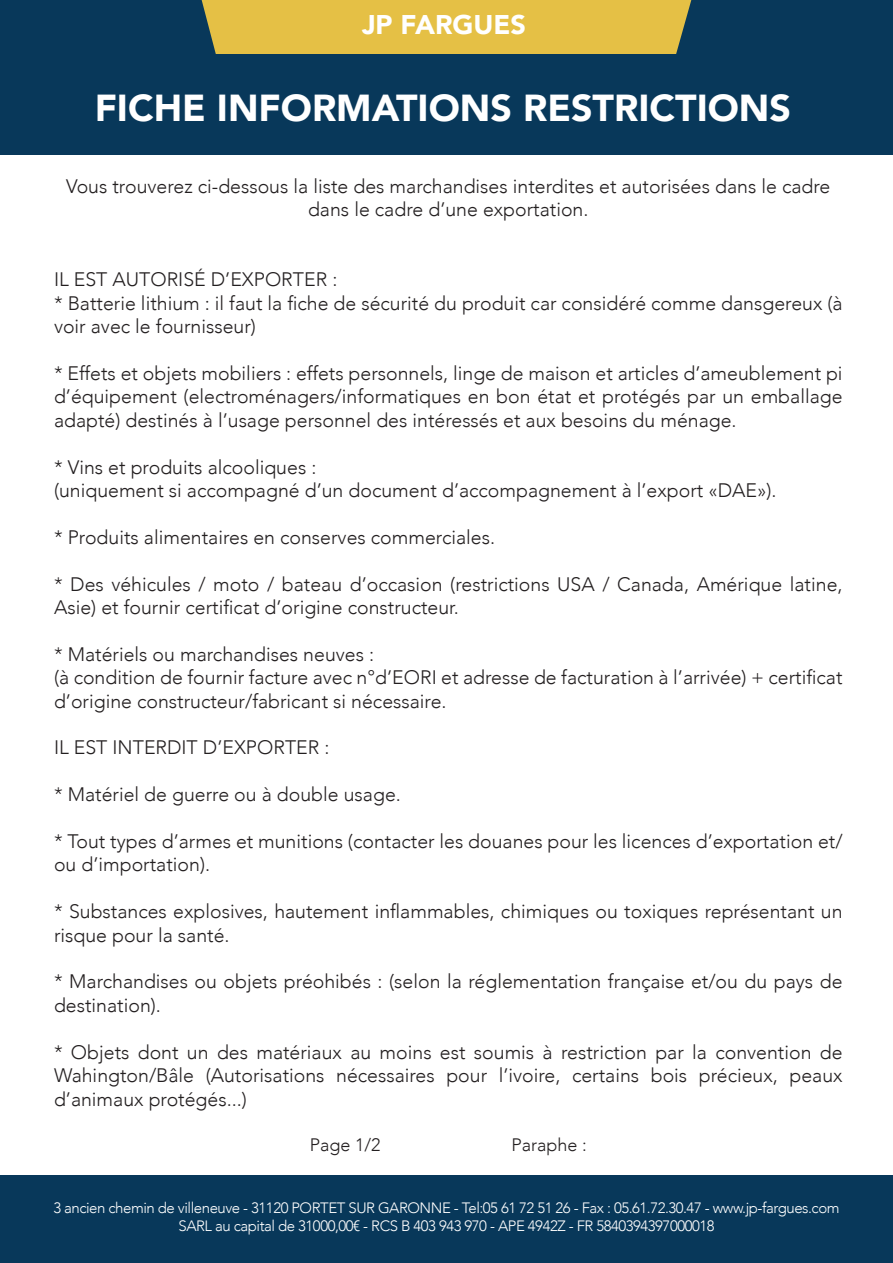
<style>
.page{position:relative;width:893px;height:1263px;background:#fff}
.page>*{position:absolute;margin:0;border:0;box-sizing:border-box;transform-origin:0 0}
.t1{font:900 37.5px "Avenir";color:#fff}
.t2{font:900 27px "Avenir";color:#fff}
.t3{font:300 19.5px/23.4px "Avenir";color:#231f20}
.t4{font:300 18px "Avenir";color:#231f20}
.t5{font:300 15px/18px "Avenir";letter-spacing:-.03em;color:#fff;text-align:center}
</style>
<div class="page">
<div style="left:0;top:0;width:893px;height:154px;background:#08385a"></div>
<div style="left:0;top:1175px;width:893px;height:88px;background:#08385a"></div>
<div style="left:202px;top:0;width:489px;height:54px;background:#e5c045"></div>
<h2 class="t2" style="left:362px;top:2px;width:166px">JP FARGUES</h2>
<p class="t1" style="left:95px;top:76px;width:698px">FICHE INFORMATIONS RESTRICTIONS</p>
<p class="t3" style="left:66px;top:174px;width:766px;text-align:center">Vous trouverez ci-dessous la liste des marchandises interdites et autorisées dans le cadre dans le cadre d’une exportation.</p>
<p class="t3" style="left:54px;top:268px;width:285px">IL EST AUTORISÉ D’EXPORTER :</p>
<p class="t3" style="left:54px;top:291px;width:790px">* Batterie lithium : il faut la fiche de sécurité du produit car considéré comme dansgereux (à voir avec le fournisseur)</p>
<p class="t3" style="left:54px;top:362px;width:790px;text-align:justify">* Effets et objets mobiliers : effets personnels, linge de maison et articles d’ameublement pi d’équipement (electroménagers/informatiques en bon état et protégés par un emballage adapté) destinés à l’usage personnel des intéressés et aux besoins du ménage.</p>
<p class="t3" style="left:54px;top:455px;width:264px">* Vins et produits alcooliques :</p>
<p class="t3" style="left:54px;top:479px;width:724px">(uniquement si accompagné d’un document d’accompagnement à l’export «DAE»).</p>
<p class="t3" style="left:54px;top:525px;width:443px">* Produits alimentaires en conserves commerciales.</p>
<p class="t3" style="left:54px;top:572px;width:790px">* Des véhicules / moto / bateau d’occasion (restrictions USA / Canada, Amérique latine,<br>Asie) et fournir certificat d’origine constructeur.</p>
<p class="t3" style="left:54px;top:642px;width:322px">* Matériels ou marchandises neuves :</p>
<p class="t3" style="left:54px;top:666px;width:790px">(à condition de fournir facture avec n°d’EORI et adresse de facturation à l’arrivée) + certificat d’origine constructeur/fabricant si nécessaire.</p>
<p class="t3" style="left:54px;top:736px;width:277px">IL EST INTERDIT D’EXPORTER :</p>
<p class="t3" style="left:54px;top:783px;width:348px">* Matériel de guerre ou à double usage.</p>
<p class="t3" style="left:54px;top:830px;width:790px">* Tout types d’armes et munitions (contacter les douanes pour les licences d’exportation et/ ou d’importation).</p>
<p class="t3" style="left:54px;top:900px;width:790px">* Substances explosives, hautement inflammables, chimiques ou toxiques représentant un risque pour la santé.</p>
<p class="t3" style="left:54px;top:970px;width:790px">* Marchandises ou objets préohibés : (selon la réglementation française et/ou du pays de destination).</p>
<p class="t3" style="left:54px;top:1040px;width:790px;text-align:justify">* Objets dont un des matériaux au moins est soumis à restriction par la convention de Wahington/Bâle (Autorisations nécessaires pour l’ivoire, certains bois précieux, peaux d’animaux protégés...)</p>
<p class="t4" style="left:310px;top:1134px;width:72px">Page 1/2</p>
<p class="t4" style="left:511px;top:1134px;width:77px">Paraphe :</p>
<p class="t5" style="left:53px;top:1199px;width:788px">3 ancien chemin de villeneuve - 31120 PORTET SUR GARONNE - Tel:05 61 72 51 26 - Fax : 05.61.72.30.47 - www.jp-fargues.com<br>SARL au capital de 31000,00€ - RCS B 403 943 970 - APE 4942Z - FR 5840394397000018</p>
</div>
